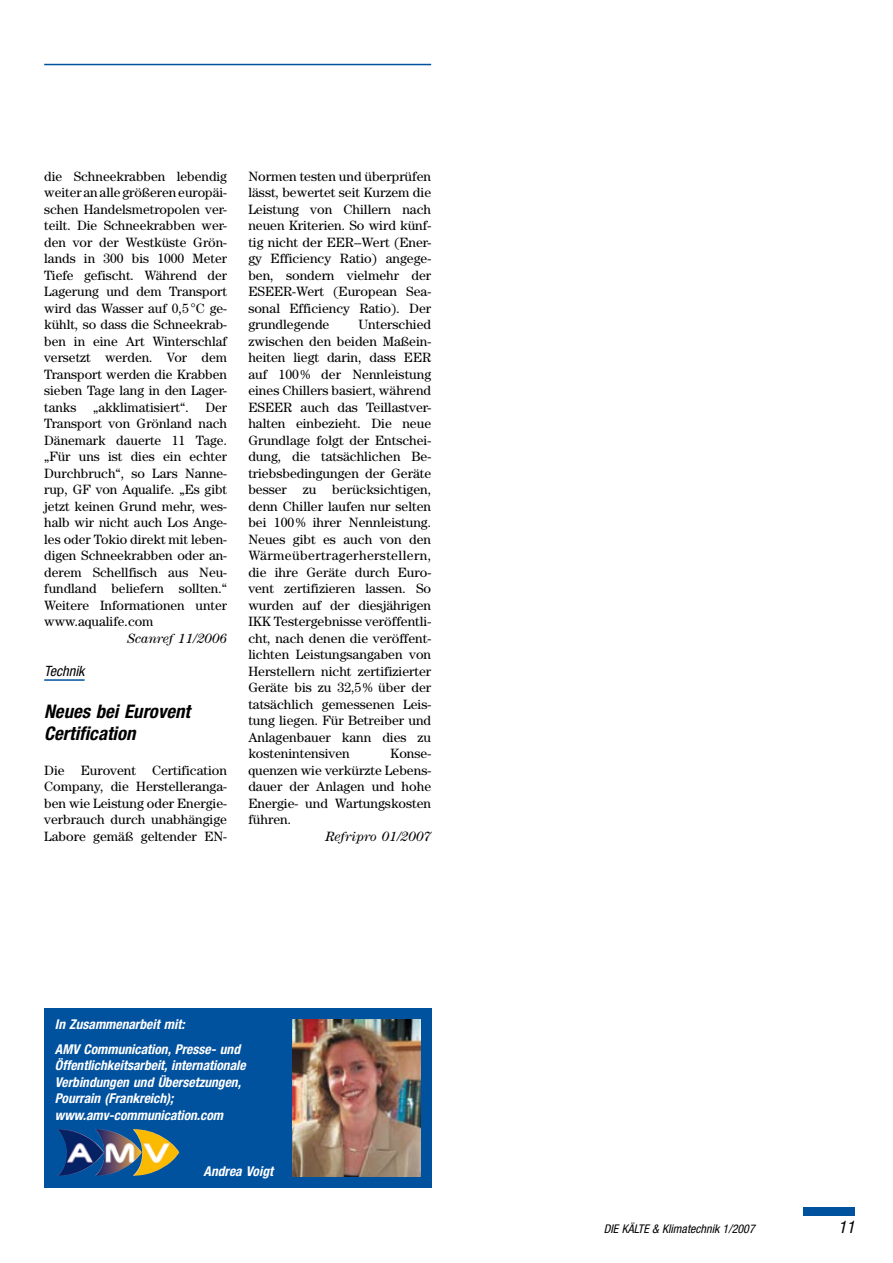
<style>
.page{position:relative;width:893px;height:1263px;background:#fff}
.page>*{position:absolute;margin:0;border:0;box-sizing:border-box;transform-origin:0 0}
.t1{font:italic 700 condensed 18.75px/22.5px "Helvetica Neue LT Std";color:#000}
.t2{font:italic condensed 17.25px "Helvetica Neue LT Std";color:#000}
.t3{font:italic condensed 14.25px "Helvetica Neue LT Std";color:#000}
.t4{font:13.5px/16.5px "Century Std";color:#000;text-align:justify}
.t5{font:italic 700 condensed 13.5px/16.5px "Helvetica Neue LT Std";color:#fff}
.t6{font:italic 13.5px "Century Std";color:#000}
.t7{font:italic condensed 12px "Helvetica Neue LT Std";color:#000}
</style>
<div class="page">
<div style="left:804px;top:1208px;width:51px;height:8px;background:#00519e"></div>
<div style="left:44px;top:1008px;width:387px;height:179px;background:#00519e"></div>
<img style="left:293px;top:1019px;width:128px;height:157px">
<img style="left:57px;top:1129px;width:123px;height:47px">
<hr style="left:44px;top:64px;width:387px;height:1px;background:#00519e">
<hr style="left:44px;top:679px;width:41px;height:2px;background:#00519e">
<p class="t4" style="left:44px;top:168px;width:184px">die Schneekrabben lebendig weiter an alle größeren europäi&shy;schen Handelsmetropolen ver&shy;teilt. Die Schneekrabben wer&shy;den vor der Westküste Grön&shy;lands in 300 bis 1000 Meter Tiefe gefischt. Während der Lagerung und dem Transport wird das Wasser auf 0,5 °C ge&shy;kühlt, so dass die Schneekrab&shy;ben in eine Art Winterschlaf versetzt werden. Vor dem Transport werden die Krabben sieben Tage lang in den Lager&shy;tanks „akklimatisiert“. Der Transport von Grönland nach Dänemark dauerte 11 Tage. „Für uns ist dies ein echter Durchbruch“, so Lars Nanne&shy;rup, GF von Aqualife. „Es gibt jetzt keinen Grund mehr, wes&shy;halb wir nicht auch Los Ange&shy;les oder Tokio direkt mit leben&shy;digen Schneekrabben oder an&shy;derem Schellfisch aus Neu&shy;fundland beliefern sollten.“ Weitere Informationen unter www.aqualife.com</p>
<p class="t6" style="left:128px;top:630px;width:101px">Scanref 11/2006</p>
<p class="t3" style="left:44px;top:663px;width:42px">Technik</p>
<h1 class="t1" style="left:44px;top:700px;width:147px">Neues bei Eurovent<br>Certification</h1>
<p class="t4" style="left:44px;top:762px;width:184px">Die Eurovent Certification Company, die Herstelleranga&shy;ben wie Leistung oder Energie&shy;verbrauch durch unabhängige Labore gemäß geltender EN-</p>
<p class="t4" style="left:248px;top:168px;width:184px">Normen testen und überprüfen lässt, bewertet seit Kurzem die Leistung von Chillern nach neuen Kriterien. So wird künf&shy;tig nicht der EER--Wert (Ener&shy;gy Efficiency Ratio) angege&shy;ben, sondern vielmehr der ESEER-Wert (European Sea&shy;sonal Efficiency Ratio). Der grundlegende</p>
<p class="t4" style="left:248px;top:316px;width:184px;text-indent:110px">Unterschied zwischen den beiden Maßein&shy;heiten liegt darin, dass EER auf 100% der Nennleistung eines Chillers basiert, während ESEER auch das Teillastver&shy;halten einbezieht. Die neue Grundlage folgt der Entschei&shy;dung, die tatsächlichen Be&shy;triebsbedingungen der Geräte besser zu berücksichtigen, denn Chiller laufen nur selten bei 100% ihrer Nennleistung.<br>Neues gibt es auch von den Wärmeübertragerherstellern, die ihre Geräte durch Euro&shy;vent zertifizieren lassen. So wurden auf der diesjährigen IKK Testergebnisse veröffentli&shy;cht, nach denen die veröffent&shy;lichten Leistungsangaben von Herstellern nicht zertifizierter Geräte bis zu 32,5% über der tatsächlich gemessenen Leis&shy;tung liegen. Für Betreiber und Anlagenbauer kann dies zu kostenintensiven</p>
<p class="t4" style="left:248px;top:745px;width:184px;text-indent:142px">Konse&shy;quenzen wie verkürzte Lebens&shy;dauer der Anlagen und hohe Energie- und Wartungskosten führen.</p>
<p class="t6" style="left:325px;top:828px;width:107px">Refripro 01/2007</p>
<p class="t5" style="left:55px;top:1011px;width:187px;line-height:25px">In Zusammenarbeit mit:<br>AMV Communication, Presse- und</p>
<p class="t5" style="left:55px;top:1057px;width:192px">Öffentlichkeitsarbeit, internationale<br>Verbindungen und Übersetzungen,<br>Pourrain (Frankreich); www.amv-communication.com</p>
<p class="t5" style="left:203px;top:1163px;width:71px">Andrea Voigt</p>
<p class="t7" style="left:604px;top:1222px;width:152px">DIE KÄLTE &amp; Klimatechnik 1/2007</p>
<p class="t2" style="left:838px;top:1217px;width:18px">11</p>
</div>
